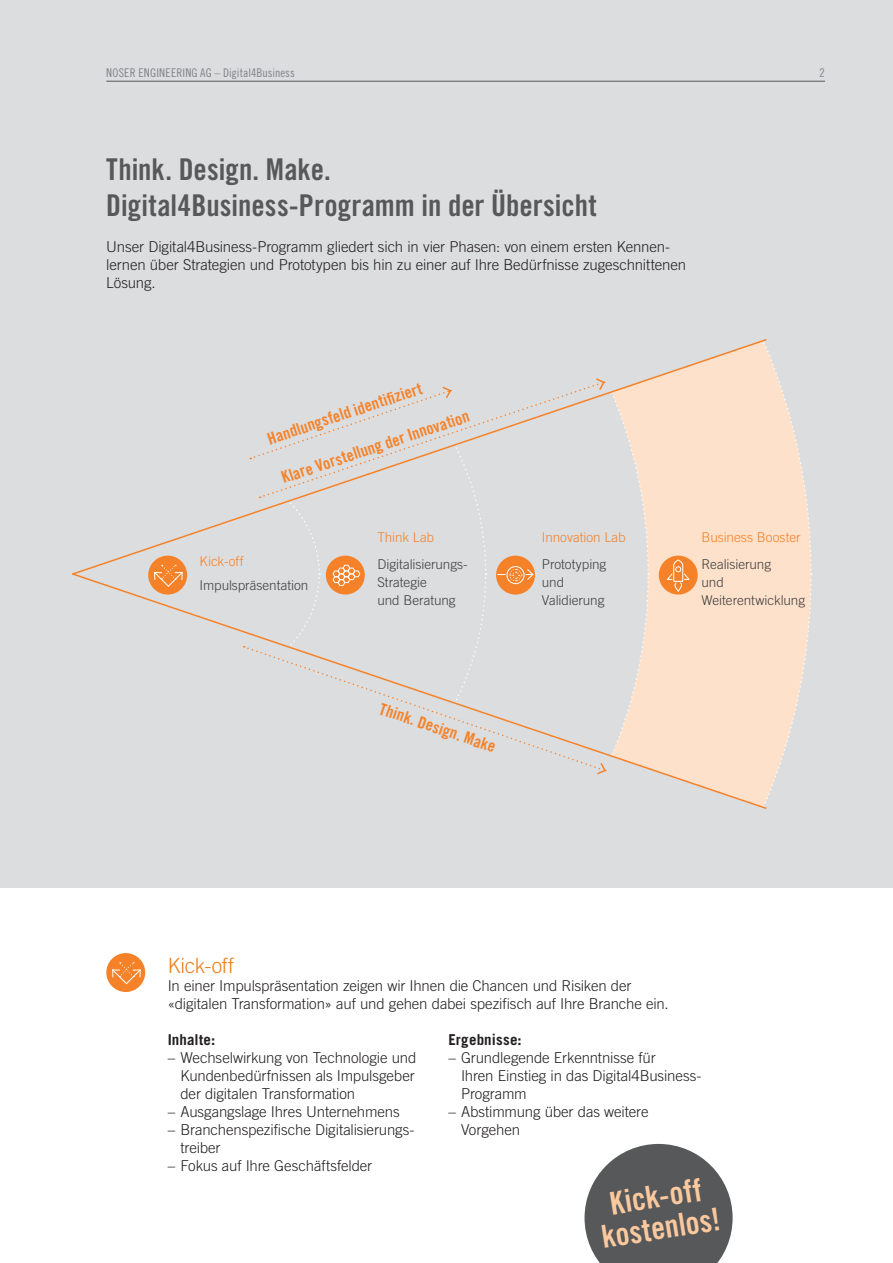
<style>
.page{position:relative;width:893px;height:1263px;background:#fff}
.page>*{position:absolute;margin:0;border:0;box-sizing:border-box;transform-origin:0 0}
.t1{font:31.65px/31.7px "Trade Gothic LT Std Bd Cn 20";color:#fcc99e;text-align:center}
.t2{font:30px/36px "Trade Gothic LT Std Bd Cn 20";color:#57585a}
.t3{font:300 21px "Trade Gothic LT Std";letter-spacing:-.015em;color:#ef7d17}
.t4{font:16.5px "Trade Gothic LT Std Bd Cn 20";color:#f58229}
.t5{font:300 15px/18px "Trade Gothic LT Std";letter-spacing:-.01em;color:#231f20}
.t6{font:700 15px "Trade Gothic LT Std";letter-spacing:.01em;color:#231f20}
.t7{font:300 13.5px/18px "Trade Gothic LT Std";letter-spacing:-.005em;color:#3e3e3f}
.t8{font:300 13.5px "Trade Gothic LT Std";color:#f58229}
.t9{font:12px "Trade Gothic LT Std Cn 18";letter-spacing:.01em;color:#808285}
</style>
<div class="page">
<div style="left:0;top:0;width:893px;height:887px;background:#dcdddf"></div>
<hr style="left:106px;top:81px;width:719px;height:1px;background:#57585a">
<div style="left:106px;top:953px;width:39px;height:39px;background:#f58229;border-radius:50%"></div>
<svg style="left:112px;top:962px;width:29px;height:23px"></svg>
<svg style="left:768px;top:351px;width:44px;height:445px"></svg>
<svg style="left:607px;top:339px;width:161px;height:233px"></svg>
<svg style="left:72px;top:572px;width:696px;height:237px"></svg>
<svg style="left:584px;top:1144px;width:149px;height:119px"></svg>
<svg style="left:75px;top:378px;width:532px;height:431px"></svg>
<div style="left:659px;top:556px;width:39px;height:38px;background:#f58229;border-radius:50%"></div>
<svg style="left:666px;top:559px;width:25px;height:33px"></svg>
<p class="t9" style="left:106px;top:65px;width:190px">NOSER ENGINEERING AG – Digital4Business</p>
<p class="t9" style="left:820px;top:65px;width:7px">2</p>
<h2 class="t2" style="left:106px;top:151px;width:492px">Think. Design. Make.<br>Digital4Business-Programm in der Übersicht</h2>
<p class="t5" style="left:106px;top:238px;width:581px">Unser Digital4Business-Programm gliedert sich in vier Phasen: von einem ersten Kennen&shy;lernen über Strategien und Prototypen bis hin zu einer auf Ihre Bedürfnisse zugeschnittenen<br>Lösung.</p>
<p class="t4" style="left:265px;top:430px;width:163px;rotate:-19deg">Handlungsfeld identifi ziert</p>
<p class="t4" style="left:279px;top:469px;width:199px;rotate:-19deg">Klare Vorstellung der Innovation</p>
<p class="t8" style="left:200px;top:553px;width:45px">Kick-off</p>
<p class="t7" style="left:200px;top:576px;width:110px">Impulspräsentation</p>
<p class="t8" style="left:377px;top:529px;width:58px">Think Lab</p>
<p class="t7" style="left:377px;top:555px;width:92px">Digitalisierungs-<br>Strategie<br>und Beratung</p>
<p class="t4" style="left:384px;top:698px;width:123px;rotate:19deg">Think. Design. Make</p>
<p class="t8" style="left:542px;top:529px;width:85px">Innovation Lab</p>
<p class="t7" style="left:542px;top:555px;width:66px">Prototyping und<br>Validierung</p>
<p class="t8" style="left:702px;top:529px;width:100px">Business Booster</p>
<p class="t7" style="left:702px;top:555px;width:105px">Realisierung<br>und<br>Weiterentwicklung</p>
<h3 class="t3" style="left:168px;top:952px;width:68px">Kick-off</h3>
<p class="t5" style="left:168px;top:976px;width:503px">In einer Impulspräsentation zeigen wir Ihnen die Chancen und Risiken der «digitalen Transformation» auf und gehen dabei spezifisch auf Ihre Branche ein.</p>
<p class="t6" style="left:168px;top:1030px;width:49px">Inhalte:</p>
<p class="t5" style="left:180px;top:1048px;width:237px;text-align:justify;text-indent:-13px">– Wechselwirkung von Technologie und Kundenbedürfnissen als Impulsgeber der digitalen Transformation</p>
<p class="t5" style="left:168px;top:1102px;width:233px">– Ausgangslage Ihres Unternehmens</p>
<p class="t5" style="left:180px;top:1120px;width:235px;text-indent:-13px">– Branchenspezifische Digitalisierungs&shy;treiber</p>
<p class="t5" style="left:168px;top:1156px;width:206px">– Fokus auf Ihre Geschäftsfelder</p>
<p class="t6" style="left:448px;top:1030px;width:75px">Ergebnisse:</p>
<p class="t5" style="left:461px;top:1048px;width:242px;text-indent:-13px">– Grundlegende Erkenntnisse für<br>Ihren Einstieg in das Digital4Business-<br>Programm</p>
<p class="t5" style="left:461px;top:1102px;width:189px;text-indent:-13px">– Abstimmung über das weitere<br>Vorgehen</p>
<h1 class="t1" style="left:594px;top:1190px;width:121px;rotate:-9deg">Kick-off kostenlos!</h1>
</div>
